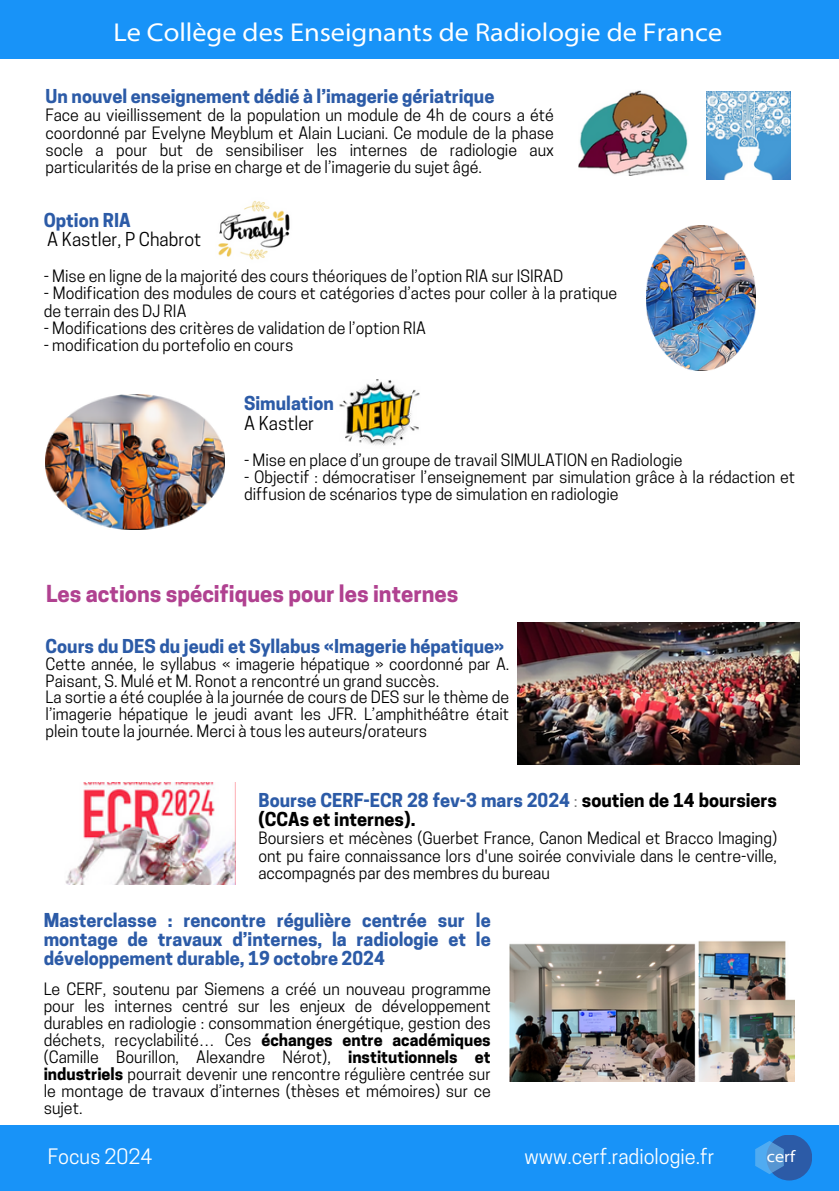
<style>
.page{position:relative;width:839px;height:1191px;background:#fff}
.page>*{position:absolute;margin:0;border:0;box-sizing:border-box;transform-origin:0 0}
.t1{font:semi-expanded 26px "Myriad Pro";color:#fff}
.t2{font:700 22px "Cooper Hewitt";color:#b04190}
.t3{font:20px "Cooper Hewitt";color:#fff}
.t4{font:700 18px/19px "Cooper Hewitt";color:#2c5ba7;text-align:justify}
.t5{font:700 18px/18.6px "Cooper Hewitt";color:#000}
.t6{font:18px/18.6px "Cooper Hewitt";color:#000}
.t7{font:semi-expanded 16.6px "Myriad Pro";color:#fff}
.t8{font:16px/17.4px "Cooper Hewitt";color:#000;text-align:justify}
.s1{font-weight:700;color:#2c5ba7}
.s2{color:#2c5ba7}
.s3{font-weight:400;color:#737373}
.s4{font-weight:700}
</style>
<div class="page">
<div style="left:0;top:0;width:838px;height:1191px;background:#1893f8"></div>
<div style="left:766px;top:1135px;width:46px;height:46px;background:#2c5ba7;border-radius:50%"></div>
<svg style="left:755px;top:1141px;width:28px;height:33px"></svg>
<div style="left:0;top:60px;width:838px;height:1065px;background:#fff"></div>
<img style="left:706px;top:91px;width:84px;height:89px">
<img style="left:578px;top:90px;width:110px;height:85px">
<img style="left:218px;top:201px;width:72px;height:59px">
<img style="left:646px;top:225px;width:109px;height:146px">
<img style="left:339px;top:379px;width:81px;height:67px">
<img style="left:46px;top:394px;width:178px;height:135px">
<img style="left:517px;top:622px;width:282px;height:143px">
<img style="left:65px;top:783px;width:171px;height:102px">
<img style="left:509px;top:941px;width:285px;height:140px">
<p class="t1" style="left:113px;top:21px;width:610px">Le Collège des Enseignants de Radiologie de France</p>
<p class="t4" style="left:46px;top:89px;width:450px">Un nouvel enseignement dédié à l’imagerie gériatrique</p>
<p class="t8" style="left:46px;top:109px;width:510px">Face au vieillissement de la population un module de 4h de cours a été coordonné par Evelyne Meyblum et Alain Luciani. Ce module de la phase socle a pour but de sensibiliser les internes de radiologie aux particularités de la prise en charge et de l’imagerie du sujet âgé.</p>
<p class="t6" style="left:44px;top:213px;width:159px"><span class="s1">Option RIA<br></span>A Kastler, P Chabrot</p>
<h3 class="t8" style="left:44px;top:269px;width:521px">- Mise en ligne de la majorité des cours théoriques de l’option RIA sur ISIRAD</h3>
<p class="t8" style="left:44px;top:287px;width:575px">- Modification des modules de cours et catégories d’actes pour coller à la pratique de terrain des DJ RIA</p>
<p class="t8" style="left:44px;top:321px;width:384px">- Modifications des critères de validation de l’option RIA</p>
<p class="t8" style="left:44px;top:339px;width:251px">- modification du portefolio en cours</p>
<p class="t4" style="left:244px;top:396px;width:91px">Simulation</p>
<p class="t6" style="left:244px;top:416px;width:72px">A Kastler</p>
<p class="t8" style="left:244px;top:453px;width:440px">- Mise en place d’un groupe de travail SIMULATION en Radiologie</p>
<p class="t8" style="left:244px;top:470px;width:552px">- Objectif : démocratiser l’enseignement par simulation grâce à la rédaction et diffusion de scénarios type de simulation en radiologie</p>
<p class="t2" style="left:46px;top:586px;width:414px">Les actions spécifiques pour les internes</p>
<p class="t4" style="left:46px;top:639px;width:460px">Cours du DES du jeudi et Syllabus «Imagerie hépatique»</p>
<p class="t8" style="left:46px;top:657px;width:465px;line-height:16.8px">Cette année, le syllabus « imagerie hépatique » coordonné par A.<br>Paisant, S. Mulé et M. Ronot a rencontré un grand succès.</p>
<h3 class="t8" style="left:46px;top:691px;width:465px;line-height:16.8px">La sortie a été couplée à la journée de cours de DES sur le thème de l’imagerie hépatique le jeudi avant les JFR. L’amphithéâtre était plein toute la journée. Merci à tous les auteurs/orateurs</h3>
<h3 class="t5" style="left:258px;top:793px;width:520px"><span class="s2">Bourse CERF-ECR 28 fev-3 mars 2024</span> <span class="s3">:</span> soutien de 14 boursiers (CCAs et internes).</h3>
<p class="t8" style="left:258px;top:832px;width:520px">Boursiers et mécènes (Guerbet France, Canon Medical et Bracco Imaging) ont pu faire connaissance lors d'une soirée conviviale dans le centre-ville, accompagnés par des membres du bureau</p>
<p class="t4" style="left:44px;top:913px;width:448px">Masterclasse : rencontre régulière centrée sur le montage de travaux d’internes, la radiologie et le développement durable, 19 octobre 2024</p>
<h2 class="t8" style="left:44px;top:983px;width:448px">Le CERF, soutenu par Siemens a créé un nouveau programme pour les internes centré sur les enjeux de développement durables en radiologie : consommation énergétique, gestion des déchets, recyclabilité… Ces <span class="s4">échanges entre académiques </span>(Camille Bourillon, Alexandre Nérot), <span class="s4">institutionnels et industriels</span> pourrait devenir une rencontre régulière centrée sur le montage de travaux d’internes (thèses et mémoires) sur ce sujet.</h2>
<p class="t3" style="left:48px;top:1149px;width:106px">Focus 2024</p>
<p class="t3" style="left:524px;top:1149px;width:191px">www.cerf.radiologie.fr</p>
<h1 class="t7" style="left:766px;top:1149px;width:30px">cerf</h1>
</div>
